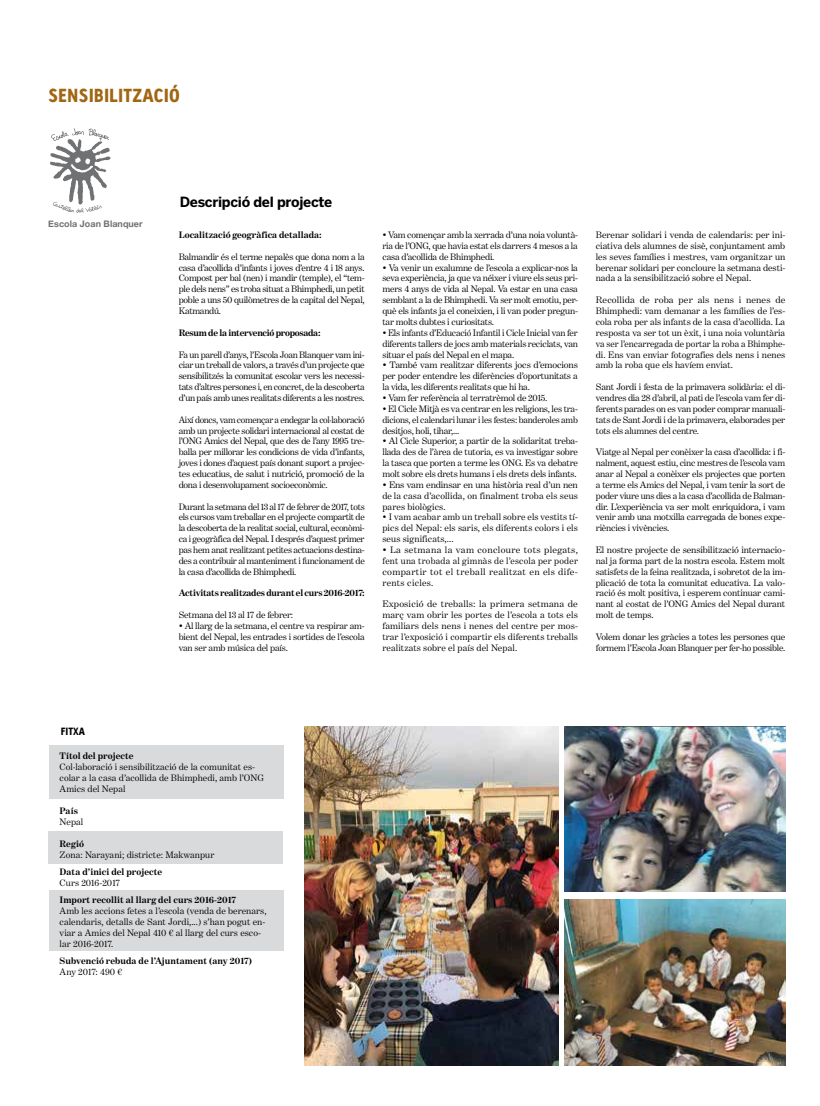
<style>
.page{position:relative;width:820px;height:1106px;background:#fff}
.page>*{position:absolute;margin:0;border:0;box-sizing:border-box;transform-origin:0 0}
.t1{font:900 18px "Linotype Tetria";color:#a06611}
.t2{font:700 14px "Benton Sans";letter-spacing:-.02em;color:#000}
.t3{font:900 10px "Linotype Tetria";color:#000}
.t4{font:9.5px/10.9px "Benton Modern One";letter-spacing:-.02em;color:#000;text-align:justify}
.t5{font:9.5px/11px "Benton Modern One";letter-spacing:.005em;color:#000}
.t6{font:700 9.5px "Benton Modern One";color:#000}
.t7{font:700 9.5px "Benton Modern One";letter-spacing:-.02em;color:#000}
.t8{font:700 9.5px "Benton Modern One";letter-spacing:-.03em;color:#000}
.t9{font:700 9px "Helvetica Neue";letter-spacing:.005em;color:#707172}
</style>
<div class="page">
<svg style="left:50px;top:128px;width:60px;height:85px"></svg>
<div style="left:49px;top:746px;width:234px;height:52px;background:#d9dadb"></div>
<div style="left:48px;top:831px;width:234px;height:33px;background:#d9dadb"></div>
<div style="left:49px;top:890px;width:234px;height:60px;background:#d9dadb"></div>
<img style="left:564px;top:727px;width:221px;height:164px">
<img style="left:564px;top:899px;width:221px;height:166px">
<img style="left:304px;top:726px;width:254px;height:339px">
<h1 class="t1" style="left:48px;top:83px;width:20px">SENSI</h1>
<h1 class="t1" style="left:94px;top:83px;width:59px">BILITZACIÓ</h1>
<p class="t9" style="left:48px;top:217px;width:96px">Escola Joan Blanquer</p>
<h2 class="t2" style="left:180px;top:193px;width:154px">Descripció del projecte</h2>
<p class="t6" style="left:179px;top:229px;width:144px">Localització geogràfica detallada:</p>
<p class="t4" style="left:179px;top:251px;width:187px">Balmandir és el terme nepalès que dona nom a la casa d’acollida d’infants i joves d’entre 4 i 18 anys.<br>Compost per bal (nen) i mandir (temple), el “tem&shy;ple dels nens” es troba situat a Bhimphedi, un petit poble a uns 50 quilòmetres de la capital del Nepal, Katmandú.</p>
<p class="t8" style="left:179px;top:327px;width:143px">Resum de la intervenció proposada:</p>
<p class="t4" style="left:179px;top:349px;width:187px">Fa un parell d’anys, l’Escola Joan Blanquer vam ini&shy;ciar un treball de valors, a través d’un projecte que sensibilitzés la comunitat escolar vers les necessi&shy;tats d’altres persones i, en concret, de la descoberta d’un país amb unes realitats diferents a les nostres.</p>
<p class="t4" style="left:179px;top:414px;width:187px">Així doncs, vam començar a endegar la col·laboració amb un projecte solidari internacional al costat de l’ONG Amics del Nepal, que des de l’any 1995 tre&shy;balla per millorar les condicions de vida d’infants, joves i dones d’aquest país donant suport a projec&shy;tes educatius, de salut i nutrició, promoció de la dona i desenvolupament socioeconòmic.</p>
<p class="t4" style="left:179px;top:501px;width:187px">Durant la setmana del 13 al 17 de febrer de 2017, tots els cursos vam treballar en el projecte compartit de la descoberta de la realitat social, cultural, econòmi&shy;ca i geogràfica del Nepal. I després d’aquest primer pas hem anat realitzant petites actuacions destina&shy;des a contribuir al manteniment i funcionament de la casa d’acollida de Bhimphedi.</p>
<p class="t7" style="left:179px;top:588px;width:187px">Activitats realitzades durant el curs 2016-2017:</p>
<p class="t4" style="left:179px;top:609px;width:116px">Setmana del 13 al 17 de febrer:</p>
<p class="t4" style="left:179px;top:620px;width:187px">• Al llarg de la setmana, el centre va respirar am&shy;bient del Nepal, les entrades i sortides de l’escola van ser amb música del país.</p>
<p class="t4" style="left:382px;top:229px;width:197px">• Vam començar amb la xerrada d’una noia voluntà&shy;ria de l’ONG, que havia estat els darrers 4 mesos a la casa d’acollida de Bhimphedi.</p>
<p class="t4" style="left:382px;top:262px;width:197px">• Va venir un exalumne de l’escola a explicar-nos la seva experiència, ja que va néixer i viure els seus pri&shy;mers 4 anys de vida al Nepal. Va estar en una casa semblant a la de Bhimphedi. Va ser molt emotiu, per&shy;què els infants ja el coneixien, i li van poder pregun&shy;tar molts dubtes i curiositats.</p>
<p class="t4" style="left:382px;top:327px;width:197px">• Els infants d’Educació Infantil i Cicle Inicial van fer diferents tallers de jocs amb materials reciclats, van situar el país del Nepal en el mapa.</p>
<p class="t4" style="left:382px;top:360px;width:197px">• També vam realitzar diferents jocs d’emocions per poder entendre les diferències d’oportunitats a la vida, les diferents realitats que hi ha.</p>
<p class="t4" style="left:382px;top:392px;width:166px">• Vam fer referència al terratrèmol de 2015.</p>
<p class="t4" style="left:382px;top:403px;width:197px">• El Cicle Mitjà es va centrar en les religions, les tra&shy;dicions, el calendari lunar i les festes: banderoles amb desitjos, holi, tihar,...</p>
<p class="t4" style="left:382px;top:436px;width:197px">• Al Cicle Superior, a partir de la solidaritat treba&shy;llada des de l’àrea de tutoria, es va investigar sobre la tasca que porten a terme les ONG. Es va debatre molt sobre els drets humans i els drets dels infants.</p>
<p class="t4" style="left:382px;top:479px;width:197px">• Ens vam endinsar en una història real d’un nen de la casa d’acollida, on finalment troba els seus pares biològics.</p>
<p class="t4" style="left:382px;top:512px;width:197px">• I vam acabar amb un treball sobre els vestits tí&shy;pics del Nepal: els saris, els diferents colors i els seus significats,...</p>
<p class="t4" style="left:382px;top:544px;width:197px">• La setmana la vam concloure tots plegats, fent una trobada al gimnàs de l’escola per poder compartir tot el treball realitzat en els dife&shy;rents cicles.</p>
<p class="t4" style="left:382px;top:598px;width:197px">Exposició de treballs: la primera setmana de març vam obrir les portes de l’escola a tots els familiars dels nens i nenes del centre per mos&shy;trar l’exposició i compartir els diferents treballs realitzats sobre el país del Nepal.</p>
<p class="t4" style="left:595px;top:229px;width:191px">Berenar solidari i venda de calendaris: per ini&shy;ciativa dels alumnes de sisè, conjuntament amb les seves famílies i mestres, vam organitzar un berenar solidari per concloure la setmana desti&shy;nada a la sensibilització sobre el Nepal.</p>
<p class="t4" style="left:595px;top:294px;width:191px">Recollida de roba per als nens i nenes de Bhimphedi: vam demanar a les famílies de l’es&shy;cola roba per als infants de la casa d’acollida. La resposta va ser tot un èxit, i una noia voluntària va ser l’encarregada de portar la roba a Bhimphe&shy;di. Ens van enviar fotografies dels nens i nenes amb la roba que els havíem enviat.</p>
<p class="t4" style="left:595px;top:381px;width:191px">Sant Jordi i festa de la primavera solidària: el di&shy;vendres dia 28 d’abril, al pati de l’escola vam fer di&shy;ferents parades on es van poder comprar manuali&shy;tats de Sant Jordi i de la primavera, elaborades per tots els alumnes del centre.</p>
<p class="t4" style="left:595px;top:446px;width:191px">Viatge al Nepal per conèixer la casa d’acollida: i fi&shy;nalment, aquest estiu, cinc mestres de l’escola vam anar al Nepal a conèixer els projectes que porten a terme els Amics del Nepal, i vam tenir la sort de poder viure uns dies a la casa d’acollida de Balman&shy;dir. L’experiència va ser molt enriquidora, i vam venir amb una motxilla carregada de bones expe&shy;riències i vivències.</p>
<p class="t4" style="left:595px;top:544px;width:191px">El nostre projecte de sensibilització internacio&shy;nal ja forma part de la nostra escola. Estem molt satisfets de la feina realitzada, i sobretot de la im&shy;plicació de tota la comunitat educativa. La valo&shy;ració és molt positiva, i esperem continuar cami&shy;nant al costat de l’ONG Amics del Nepal durant molt de temps.</p>
<p class="t4" style="left:595px;top:631px;width:191px">Volem donar les gràcies a totes les persones que formem l’Escola Joan Blanquer per fer-ho possible.</p>
<p class="t3" style="left:61px;top:724px;width:26px">FITXA</p>
<p class="t6" style="left:60px;top:750px;width:75px">Títol del projecte</p>
<p class="t5" style="left:60px;top:761px;width:206px">Col·laboració i sensibilització de la comunitat es&shy;colar a la casa d’acollida de Bhimphedi, amb l’ONG<br>Amics del Nepal</p>
<p class="t6" style="left:60px;top:805px;width:20px">País</p>
<p class="t4" style="left:60px;top:816px;width:25px">Nepal</p>
<p class="t6" style="left:60px;top:838px;width:26px">Regió</p>
<p class="t5" style="left:60px;top:849px;width:156px">Zona: Narayani; districte: Makwanpur</p>
<p class="t6" style="left:60px;top:866px;width:104px">Data d’inici del projecte</p>
<p class="t5" style="left:60px;top:877px;width:62px">Curs 2016-2017</p>
<p class="t6" style="left:60px;top:894px;width:178px">Import recollit al llarg del curs 2016-2017</p>
<p class="t5" style="left:60px;top:905px;width:208px">Amb les accions fetes a l’escola (venda de berenars, calendaris, detalls de Sant Jordi,...) s’han pogut en&shy;viar a Amics del Nepal 410 € al llarg del curs esco&shy;lar 2016-2017.</p>
<p class="t6" style="left:60px;top:955px;width:194px">Subvenció rebuda de l’Ajuntament (any 2017)</p>
<p class="t5" style="left:60px;top:966px;width:64px">Any 2017: 490 €</p>
</div>
